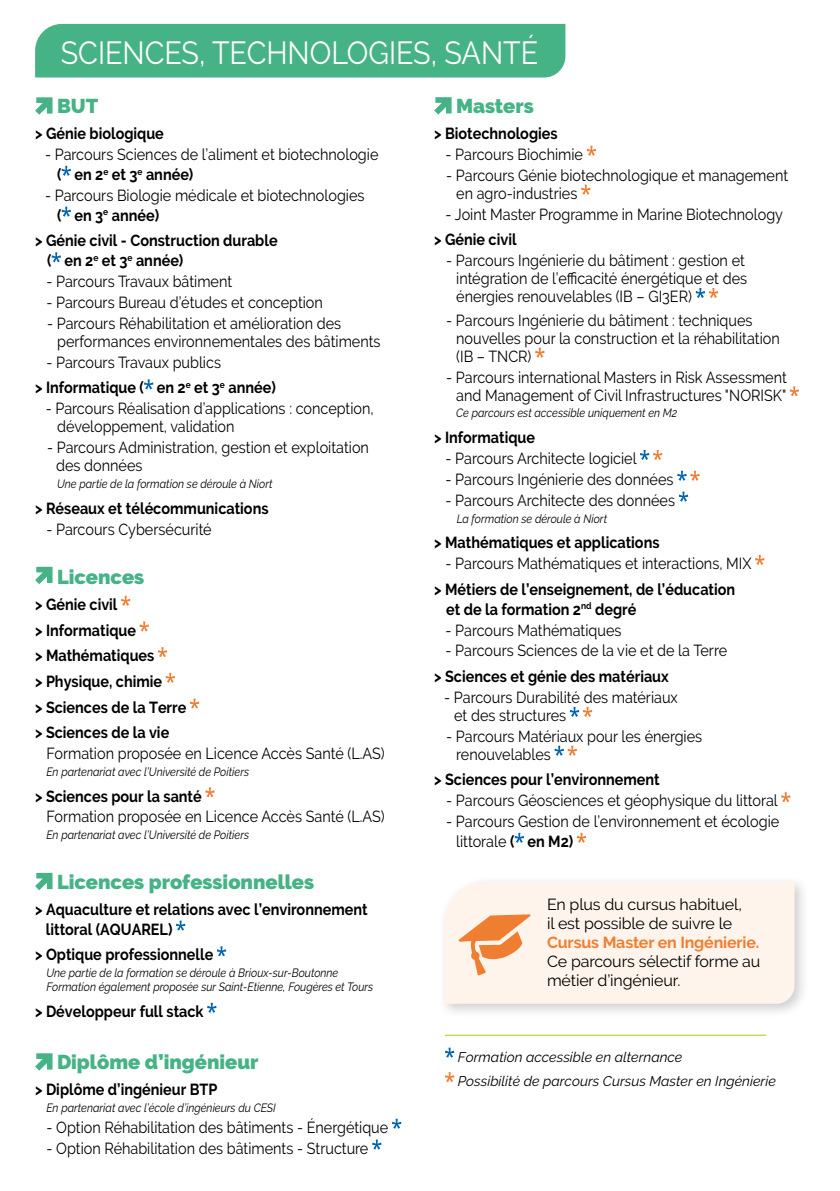
<style>
.page{position:relative;width:840px;height:1191px;background:#fff}
.page>*{position:absolute;margin:0;border:0;box-sizing:border-box;transform-origin:0 0}
.t1{font:32px "Raleway";color:#fff;scale:.9 1}
.t2{font:900 20px "Raleway";color:#45b385}
.t3{font:16px/18px "Raleway";color:#000;scale:.9 1}
.t4{font:700 16px/25.6px "Raleway";color:#000;scale:.9 1}
.t5{font:16px/19.2px "Raleway";color:#000}
.t6{font:700 16px "Raleway";letter-spacing:-.01em;color:#f07e31}
.t7{font:italic 14px/24.6px "Raleway";color:#000}
.t8{font:italic 12px/14px "Raleway";color:#000;scale:.9 1}
.s1{font-weight:700}
.s2{font-weight:400}
</style>
<div class="page">
<svg style="left:35px;top:97px;width:17px;height:18px"></svg>
<svg style="left:62px;top:166px;width:9px;height:10px"></svg>
<svg style="left:62px;top:207px;width:9px;height:10px"></svg>
<svg style="left:52px;top:252px;width:9px;height:10px"></svg>
<svg style="left:144px;top:379px;width:9px;height:10px"></svg>
<svg style="left:35px;top:567px;width:17px;height:17px"></svg>
<svg style="left:121px;top:596px;width:9px;height:10px"></svg>
<svg style="left:139px;top:621px;width:10px;height:10px"></svg>
<svg style="left:158px;top:647px;width:9px;height:10px"></svg>
<svg style="left:165px;top:673px;width:10px;height:10px"></svg>
<svg style="left:190px;top:698px;width:9px;height:10px"></svg>
<svg style="left:205px;top:787px;width:9px;height:10px"></svg>
<svg style="left:35px;top:873px;width:17px;height:17px"></svg>
<svg style="left:176px;top:920px;width:9px;height:10px"></svg>
<svg style="left:217px;top:946px;width:9px;height:10px"></svg>
<svg style="left:207px;top:1002px;width:9px;height:11px"></svg>
<svg style="left:35px;top:1053px;width:17px;height:17px"></svg>
<svg style="left:392px;top:1118px;width:9px;height:10px"></svg>
<svg style="left:372px;top:1139px;width:9px;height:10px"></svg>
<svg style="left:434px;top:97px;width:17px;height:18px"></svg>
<svg style="left:586px;top:146px;width:9px;height:10px"></svg>
<svg style="left:581px;top:185px;width:9px;height:10px"></svg>
<svg style="left:695px;top:288px;width:22px;height:10px"></svg>
<svg style="left:535px;top:348px;width:9px;height:10px"></svg>
<svg style="left:789px;top:386px;width:9px;height:10px"></svg>
<svg style="left:640px;top:450px;width:22px;height:10px"></svg>
<svg style="left:677px;top:471px;width:22px;height:10px"></svg>
<svg style="left:678px;top:491px;width:9px;height:10px"></svg>
<svg style="left:755px;top:555px;width:9px;height:10px"></svg>
<svg style="left:569px;top:707px;width:23px;height:10px"></svg>
<svg style="left:554px;top:745px;width:22px;height:10px"></svg>
<svg style="left:781px;top:792px;width:9px;height:10px"></svg>
<svg style="left:514px;top:833px;width:9px;height:10px"></svg>
<svg style="left:576px;top:833px;width:10px;height:10px"></svg>
<div style="left:35px;top:24px;width:530px;height:53px;background:#45b385"></div>
<div style="left:438px;top:875px;width:370px;height:144px;background:#000;opacity:.2"></div>
<div style="left:444px;top:882px;width:350px;height:121px;background:#fef4eb"></div>
<svg style="left:457px;top:914px;width:73px;height:61px;background:#f8c29c"></svg>
<svg style="left:445px;top:1047px;width:9px;height:10px"></svg>
<svg style="left:445px;top:1072px;width:9px;height:10px"></svg>
<hr style="left:444px;top:1034px;width:321px;height:1px;background:#afca0b">
<h1 class="t1" style="left:61px;top:34px;width:531px">SCIENCES, TECHNOLOGIES, SANTÉ</h1>
<p class="t2" style="left:57px;top:95px;width:43px">BUT</p>
<p class="t4" style="left:35px;top:121px;width:144px">&gt; Génie biologique</p>
<p class="t3" style="left:57px;top:144px;width:358px;line-height:20px;text-indent:-12px">- Parcours Sciences de l’aliment et biotechnologie <span class="s1">( en 2</span><sup>e</sup> <span class="s1">et 3</span><sup>e</sup> <span class="s1">année)</span></p>
<p class="t3" style="left:57px;top:185px;width:343px;line-height:20px;text-indent:-12px">- Parcours Biologie médicale et biotechnologies <span class="s1">( en 3</span><sup>e</sup> <span class="s1">année)</span></p>
<p class="t4" style="left:47px;top:231px;width:257px;line-height:20px;text-indent:-12px">&gt; Génie civil - Construction durable ( en 2<sup>e</sup> et 3<sup>e</sup> année)</p>
<p class="t3" style="left:46px;top:272px;width:208px">- Parcours Travaux bâtiment</p>
<p class="t3" style="left:46px;top:293px;width:308px">- Parcours Bureau d’études et conception</p>
<p class="t3" style="left:57px;top:314px;width:361px;text-indent:-10px">- Parcours Réhabilitation et amélioration des performances environnementales des bâtiments</p>
<p class="t4" style="left:35px;top:349px;width:269px;text-indent:11px"><span class="s2">- Parcours Travaux publics<br></span>&gt; Informatique ( en 2<sup>e</sup> et 3<sup>e</sup> année)</p>
<p class="t3" style="left:57px;top:399px;width:353px;text-indent:-11px">- Parcours Réalisation d’applications : conception, développement, validation</p>
<p class="t3" style="left:56px;top:438px;width:349px;text-indent:-9px">- Parcours Administration, gestion et exploitation des données</p>
<p class="t8" style="left:57px;top:477px;width:241px">Une partie de la formation se déroule à Niort</p>
<p class="t4" style="left:35px;top:495px;width:261px">&gt; Réseaux et télécommunications</p>
<p class="t3" style="left:46px;top:520px;width:185px">- Parcours Cybersécurité</p>
<p class="t2" style="left:57px;top:565px;width:89px">Licences</p>
<p class="t4" style="left:35px;top:591px;width:169px">&gt; Génie civil<br>&gt; Informatique<br>&gt; Mathématiques<br>&gt; Physique, chimie<br>&gt; Sciences de la Terre &gt; Sciences de la vie</p>
<p class="t3" style="left:46px;top:744px;width:377px">Formation proposée en Licence Accès Santé (L.AS)</p>
<p class="t8" style="left:46px;top:764px;width:226px">En partenariat avec l’Université de Poitiers</p>
<p class="t4" style="left:35px;top:783px;width:187px">&gt; Sciences pour la santé</p>
<p class="t3" style="left:46px;top:807px;width:377px">Formation proposée en Licence Accès Santé (L.AS)</p>
<p class="t8" style="left:46px;top:828px;width:226px">En partenariat avec l’Université de Poitiers</p>
<p class="t2" style="left:57px;top:870px;width:258px">Licences professionnelles</p>
<p class="t4" style="left:46px;top:899px;width:359px;line-height:20px;text-indent:-11px">&gt; Aquaculture et relations avec l’environnement littoral (AQUAREL)</p>
<p class="t4" style="left:35px;top:942px;width:199px">&gt; Optique professionnelle</p>
<p class="t8" style="left:46px;top:966px;width:364px">Une partie de la formation se déroule à Brioux-sur-Boutonne<br>Formation également proposée sur Saint-Etienne, Fougères et Tours</p>
<p class="t4" style="left:35px;top:998px;width:189px">&gt; Développeur full stack</p>
<p class="t2" style="left:57px;top:1050px;width:203px">Diplôme d’ingénieur</p>
<p class="t4" style="left:35px;top:1076px;width:204px">&gt; Diplôme d’ingénieur BTP</p>
<p class="t8" style="left:46px;top:1100px;width:256px">En partenariat avec l’école d’ingénieurs du CESI</p>
<p class="t3" style="left:46px;top:1118px;width:381px">- Option Réhabilitation des bâtiments - Énergétique</p>
<p class="t3" style="left:46px;top:1139px;width:359px">- Option Réhabilitation des bâtiments - Structure</p>
<p class="t2" style="left:456px;top:95px;width:79px">Masters</p>
<p class="t4" style="left:434px;top:121px;width:139px">&gt; Biotechnologies</p>
<p class="t3" style="left:445px;top:145px;width:154px">- Parcours Biochimie</p>
<p class="t3" style="left:456px;top:166px;width:370px;text-indent:-10px">- Parcours Génie biotechnologique et management en agro-industries</p>
<p class="t3" style="left:445px;top:205px;width:376px">- Joint Master Programme in Marine Biotechnology</p>
<p class="t4" style="left:434px;top:227px;width:93px">&gt; Génie civil</p>
<p class="t3" style="left:456px;top:251px;width:325px;text-indent:-10px">- Parcours Ingénierie du bâtiment : gestion et intégration de l’efficacité énergétique et des énergies renouvelables (IB – GI3ER)</p>
<p class="t3" style="left:456px;top:311px;width:361px;text-indent:-10px">- Parcours Ingénierie du bâtiment : techniques nouvelles pour la construction et la réhabilitation (IB – TNCR)</p>
<p class="t3" style="left:446px;top:368px;width:380px;text-align:center">- Parcours international Masters in Risk Assessment and Management of Civil Infrastructures "NORISK"</p>
<p class="t8" style="left:456px;top:406px;width:247px">Ce parcours est accessible uniquement en M2</p>
<p class="t4" style="left:434px;top:425px;width:114px">&gt; Informatique</p>
<p class="t3" style="left:445px;top:449px;width:214px">- Parcours Architecte logiciel</p>
<p class="t3" style="left:445px;top:470px;width:255px">- Parcours Ingénierie des données</p>
<p class="t3" style="left:445px;top:491px;width:256px">- Parcours Architecte des données</p>
<p class="t8" style="left:456px;top:511px;width:168px">La formation se déroule à Niort</p>
<p class="t4" style="left:434px;top:530px;width:252px">&gt; Mathématiques et applications</p>
<p class="t3" style="left:445px;top:554px;width:341px">- Parcours Mathématiques et interactions, MIX</p>
<p class="t4" style="left:446px;top:579px;width:322px;line-height:20px;text-indent:-12px">&gt; Métiers de l’enseignement, de l’éducation et de la formation 2<sup>nd</sup> degré</p>
<p class="t3" style="left:445px;top:621px;width:197px">- Parcours Mathématiques</p>
<p class="t3" style="left:445px;top:641px;width:314px">- Parcours Sciences de la vie et de la Terre</p>
<p class="t4" style="left:434px;top:663px;width:262px">&gt; Sciences et génie des matériaux</p>
<p class="t3" style="left:454px;top:688px;width:250px;text-indent:-10px">- Parcours Durabilité des matériaux et des structures</p>
<p class="t3" style="left:456px;top:727px;width:275px;text-indent:-10px">- Parcours Matériaux pour les énergies renouvelables</p>
<p class="t4" style="left:434px;top:767px;width:252px">&gt; Sciences pour l’environnement</p>
<p class="t3" style="left:446px;top:791px;width:370px">- Parcours Géosciences et géophysique du littoral</p>
<p class="t3" style="left:456px;top:811px;width:360px;line-height:20px;text-indent:-10px">- Parcours Gestion de l’environnement et écologie littorale <span class="s1">( en M2)</span></p>
<p class="t5" style="left:546px;top:894px;width:196px">En plus du cursus habituel, il est possible de suivre le</p>
<p class="t6" style="left:546px;top:933px;width:214px">Cursus Master en Ingénierie.</p>
<p class="t5" style="left:546px;top:951px;width:214px">Ce parcours sélectif forme au métier d’ingénieur.</p>
<p class="t7" style="left:457px;top:1044px;width:319px">Formation accessible en alternance<br>Possibilité de parcours Cursus Master en Ingénierie</p>
</div>
